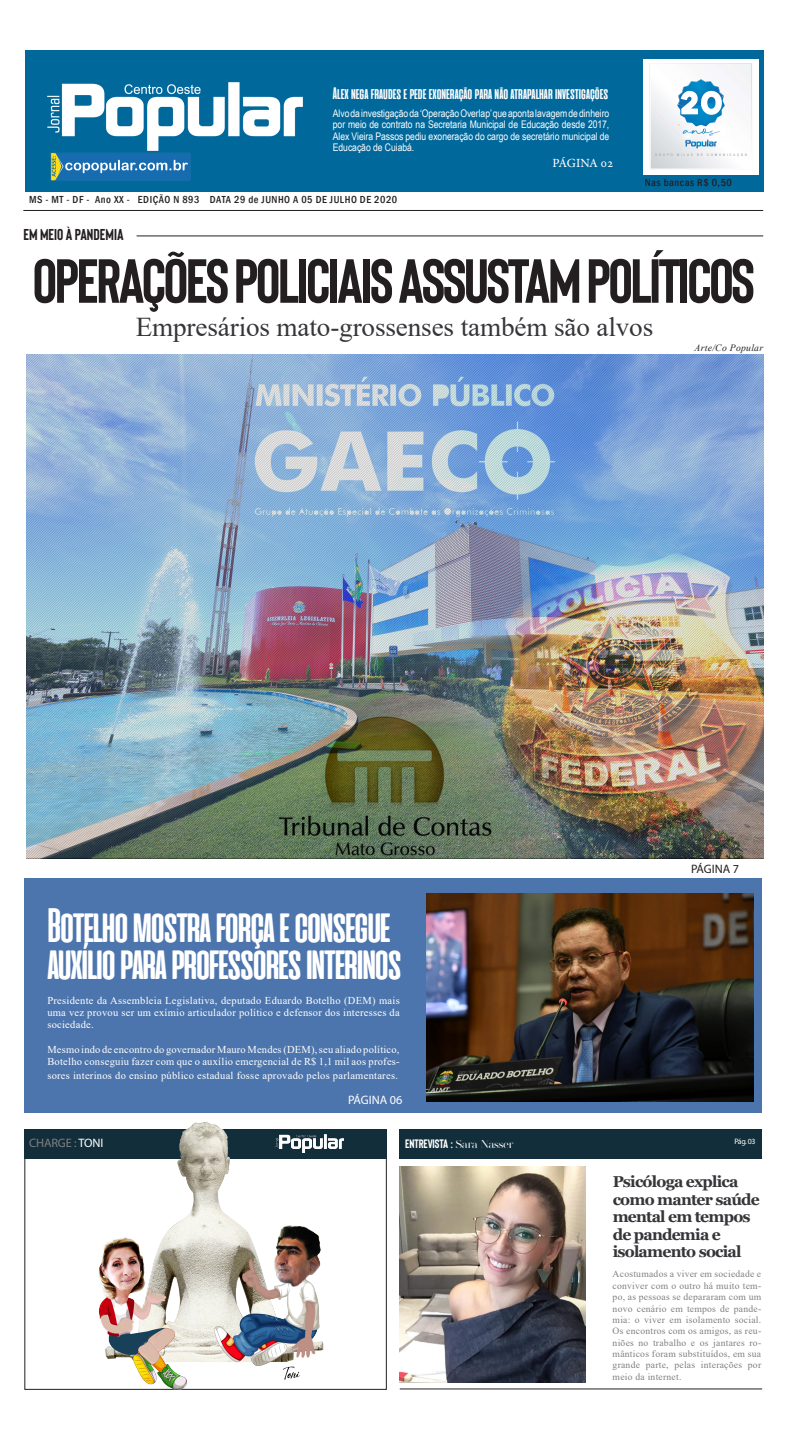
<style>
.page{position:relative;width:787px;height:1439px;background:#fff}
.page>*{position:absolute;margin:0;border:0;box-sizing:border-box;transform-origin:0 0}
.t1{font:700 62.12px "Bison";letter-spacing:-.04em;color:#231f20}
.t2{font:700 48.12px/37.6px "Cinematografica";letter-spacing:-.025em;color:#fff}
.t3{font:27.12px "Times New Roman";letter-spacing:-.005em;color:#363539}
.t4{font:700 16.62px "Cinematografica";color:#fff}
.t5{font:700 15.75px/17.5px "Georgia";letter-spacing:-.05em;color:#363539}
.t6{font:700 15.75px "Bison";color:#231f20}
.t7{font:700 12.25px "Bison";letter-spacing:-.01em;color:#fff}
.t8{font:12.25px "Myriad Pro";letter-spacing:-.01em;color:#808080}
.t9{font:12.25px "Myriad Pro";color:#fff}
.t10{font:12.25px "Adobe Hebrew";letter-spacing:-.015em;color:#fff}
.t11{font:12.25px "Myriad Pro";color:#231f20}
.t12{font:10.5px/12.2px "Times New Roman";letter-spacing:.025em;color:#fff;text-align:justify}
.t13{font:10.5px/11.4px "Arial Narrow";letter-spacing:-.005em;color:#fff;text-align:justify}
.t14{font:500 condensed 10.5px "Franklin Gothic";letter-spacing:.05em;color:#231f20}
.t15{font:9.62px/11.4px "Times New Roman";letter-spacing:.025em;color:#808080;text-align:justify}
.t16{font:italic 9.62px "Times New Roman";letter-spacing:.03em;color:#231f20}
.t17{font:7.88px "Myriad Pro";color:#fff}
.s1{color:#fff}
.s2{font-family:"Myriad Pro";font-weight:400}
.s3{font-family:"MADESAONARA";font-weight:400;font-size:11.38px}
</style>
<div class="page">
<img style="left:399px;top:1166px;width:186px;height:216px">
<img style="left:26px;top:354px;width:737px;height:504px">
<img style="left:274px;top:705px;width:223px;height:154px">
<div style="left:24px;top:878px;width:738px;height:235px;background:#4d75ad"></div>
<hr style="left:23px;top:210px;width:739px;height:1px;background:#231f20">
<div style="left:25px;top:50px;width:737px;height:141px;background:#01689c"></div>
<svg style="left:52px;top:154px;width:137px;height:25px;background:#4084b4"></svg>
<div style="left:50px;top:152px;width:141px;height:29px;border:1px solid #01689c"></div>
<img style="left:47px;top:83px;width:256px;height:67px">
<div style="left:399px;top:1129px;width:362px;height:29px;background:#122e3b"></div>
<div style="left:24px;top:1129px;width:362px;height:29px;background:#122e3b"></div>
<hr style="left:136px;top:235px;width:626px;height:1px;background:#231f20">
<hr style="left:399px;top:1388px;width:362px;height:1px;background:#231f20">
<div style="left:643px;top:59px;width:115px;height:115px;background:#fff"></div>
<img style="left:650px;top:64px;width:100px;height:104px">
<svg style="left:654px;top:153px;width:92px;height:3px"></svg>
<img style="left:700px;top:80px;width:23px;height:28px">
<img style="left:677px;top:79px;width:23px;height:12px">
<img style="left:685px;top:144px;width:30px;height:4px">
<img style="left:721px;top:118px;width:12px;height:23px">
<svg style="left:677px;top:91px;width:44px;height:53px"></svg>
<img style="left:426px;top:894px;width:327px;height:207px">
<img style="left:88px;top:1121px;width:256px;height:268px">
<p class="t4" style="left:333px;top:85px;width:277px">Alex nega fraudes e pede exoneração para não atrapalhar investigações</p>
<p class="t13" style="left:333px;top:107px;width:278px">Alvo da investigação da ‘Operação Overlap’ que aponta lavagem de dinheiro por meio de contrato na Secretaria Municipal de Educação desde 2017, Alex Vieira Passos pediu exoneração do cargo de secretário municipal de Educação de Cuiabá.</p>
<p class="t14" style="left:29px;top:192px;width:369px">MS - MT - DF - Ano XX - EDIÇÃO N 893 DATA 29 de JUNHO A 05 DE JULHO DE 2020</p>
<p class="t6" style="left:23px;top:225px;width:102px">EM MEIO À PANDEMIA</p>
<p class="t10" style="left:552px;top:155px;width:62px">PÁGINA 02</p>
<p class="t14" style="left:644px;top:176px;width:89px">Nas bancas R$ 0,50</p>
<p class="t1" style="left:33px;top:247px;width:723px">OPERAÇÕES POLICIAIS ASSUSTAM POLÍTICOS</p>
<p class="t3" style="left:136px;top:308px;width:519px">Empresários mato-grossenses também são alvos</p>
<p class="t16" style="left:694px;top:341px;width:70px">Arte/Co Popular</p>
<p class="t2" style="left:47px;top:906px;width:355px">Botelho mostra força e consegue auxílio para professores interinos</p>
<p class="t12" style="left:47px;top:993px;width:354px">Presidente da Assembleia Legislativa, deputado Eduardo Botelho (DEM) mais uma vez provou ser um exímio articulador político e defensor dos interesses da sociedade.</p>
<p class="t12" style="left:47px;top:1042px;width:354px">Mesmo indo de encontro do governador Mauro Mendes (DEM), seu aliado político,<br>Botelho conseguiu fazer com que o auxílio emergencial de R$ 1,1 mil aos profes-</p>
<p class="t12" style="left:47px;top:1069px;width:352px">sores interinos do ensino público estadual fosse aprovado pelos parlamentares.</p>
<p class="t9" style="left:348px;top:1092px;width:56px">PÁGINA 06</p>
<p class="t11" style="left:691px;top:861px;width:50px">PÁGINA 7</p>
<p class="t8" style="left:29px;top:1135px;width:76px">CHARGE : <span class="s1">TONI</span></p>
<p class="t7" style="left:405px;top:1137px;width:109px">ENTREVISTA <span class="s2">:</span> <span class="s3">Sara Nasser</span></p>
<p class="t17" style="left:734px;top:1137px;width:23px">Pág. 03</p>
<p class="t5" style="left:612px;top:1173px;width:149px">Psicóloga explica como manter saúde mental em tempos de pandemia e</p>
<p class="t5" style="left:612px;top:1243px;width:130px">isolamento social</p>
<p class="t15" style="left:612px;top:1268px;width:150px">Acostumados a viver em sociedade e conviver com o outro há muito tem&shy;po, as pessoas se depararam com um novo cenário em tempos de pande&shy;mia: o viver em isolamento social.<br>Os encontros com os amigos, as reu&shy;niões no trabalho e os jantares ro&shy;mânticos foram substituídos, em sua grande parte, pelas interações por meio da internet.</p>
</div>
